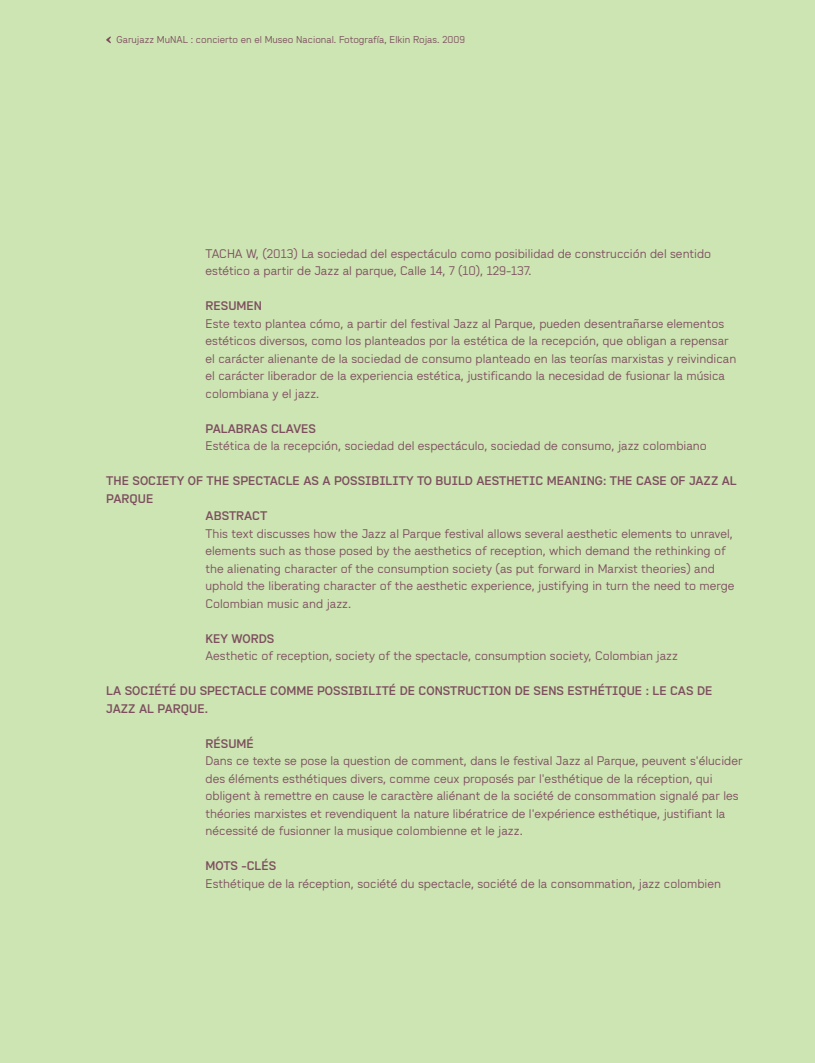
<style>
.page{position:relative;width:815px;height:1063px;background:#cde4b3}
.page>*{position:absolute;margin:0;border:0;box-sizing:border-box;transform-origin:0 0}
.t1{font:12.5px/17.5px "Wedding Sans";color:#7d4f5e}
.t2{font:500 12.5px "Wedding Sans";color:#7d4f5e}
.t3{font:10px "Wedding Sans";color:#7d4f5e}
</style>
<div class="page">
<svg style="left:106px;top:36px;width:5px;height:7px"></svg>
<p class="t3" style="left:117px;top:34px;width:350px">Garujazz MuNAL : concierto en el Museo Nacional. Fotografía, Elkin Rojas. 2009</p>
<p class="t1" style="left:206px;top:245px;width:507px">TACHA W, (2013) La sociedad del espectáculo como posibilidad de construcción del sentido estético a partir de Jazz al parque, Calle 14, 7 (10), 129-137.</p>
<p class="t2" style="left:206px;top:299px;width:17px">RESUMEN</p>
<p class="t1" style="left:206px;top:315px;width:532px">Este texto plantea cómo, a partir del festival Jazz al Parque, pueden desentrañarse elementos estéticos diversos, como los planteados por la estética de la recepción, que obligan a repensar el carácter alienante de la sociedad de consumo planteado en las teorías marxistas y reivindican el carácter liberador de la experiencia estética, justificando la necesidad de fusionar la música colombiana y el jazz.</p>
<p class="t2" style="left:206px;top:421px;width:16px">PALABRAS</p>
<p class="t2" style="left:271px;top:421px;width:9px">CLAVES</p>
<p class="t1" style="left:206px;top:437px;width:503px">Estética de la recepción, sociedad del espectáculo, sociedad de consumo, jazz colombiano</p>
<p class="t2" style="left:106px;top:474px;width:43px">THE SOCIETY</p>
<p class="t2" style="left:188px;top:474px;width:27px">OF THE</p>
<p class="t2" style="left:233px;top:474px;width:16px">SPECTACLE</p>
<p class="t2" style="left:303px;top:474px;width:47px">AS A POSSIBILITY</p>
<p class="t2" style="left:417px;top:474px;width:35px">TO BUILD</p>
<p class="t2" style="left:476px;top:474px;width:17px">AESTHETIC</p>
<p class="t2" style="left:547px;top:474px;width:19px">MEANING</p>
<p class="t2" style="left:603px;top:474px;width:50px">: THE CASE</p>
<p class="t2" style="left:670px;top:474px;width:60px">OF JAZZ AL</p>
<p class="t2" style="left:106px;top:491px;width:16px">PARQUE</p>
<p class="t2" style="left:206px;top:509px;width:17px">ABSTRACT</p>
<p class="t1" style="left:206px;top:525px;width:531px">This text discusses how the Jazz al Parque festival allows several aesthetic elements to unravel, elements such as those posed by the aesthetics of reception, which demand the rethinking of the alienating character of the consumption society (as put forward in Marxist theories) and uphold the liberating character of the aesthetic experience, justifying in turn the need to merge Colombian music and jazz.</p>
<p class="t2" style="left:206px;top:631px;width:46px">KEY WORDS</p>
<p class="t1" style="left:206px;top:647px;width:474px">Aesthetic of reception, society of the spectacle, consumption society, Colombian jazz</p>
<p class="t2" style="left:106px;top:684px;width:27px">LA SOCI</p>
<p class="t2" style="left:155px;top:684px;width:54px">ÉTÉ DU SPECTACLE</p>
<p class="t2" style="left:270px;top:684px;width:10px">COMME</p>
<p class="t2" style="left:317px;top:684px;width:9px">POSSIBILIT</p>
<p class="t2" style="left:389px;top:684px;width:39px">É DE CONSTRUCTION</p>
<p class="t2" style="left:515px;top:684px;width:28px">DE SENS</p>
<p class="t2" style="left:568px;top:684px;width:9px">ESTH</p>
<p class="t2" style="left:598px;top:684px;width:16px">ÉTIQUE</p>
<p class="t2" style="left:646px;top:684px;width:33px">: LE CAS</p>
<p class="t2" style="left:697px;top:684px;width:8px">DE</p>
<p class="t2" style="left:106px;top:701px;width:68px">JAZZ AL PARQUE</p>
<p class="t2" style="left:205px;top:701px;width:5px">.</p>
<p class="t2" style="left:206px;top:736px;width:25px">RÉSUM</p>
<p class="t2" style="left:247px;top:736px;width:9px">É</p>
<p class="t1" style="left:206px;top:752px;width:539px">Dans ce texte se pose la question de comment, dans le festival Jazz al Parque, peuvent s'élucider des éléments esthétiques divers, comme ceux proposés par l'esthétique de la réception, qui obligent à remettre en cause le caractère aliénant de la société de consommation signalé par les théories marxistes et revendiquent la nature libératrice de l'expérience esthétique, justifiant la nécessité de fusionner la musique colombienne et le jazz.</p>
<p class="t2" style="left:206px;top:859px;width:19px">MOTS</p>
<p class="t2" style="left:241px;top:859px;width:35px">-CLÉS</p>
<p class="t1" style="left:206px;top:875px;width:517px">Esthétique de la réception, société du spectacle, société de la consommation, jazz colombien</p>
</div>
